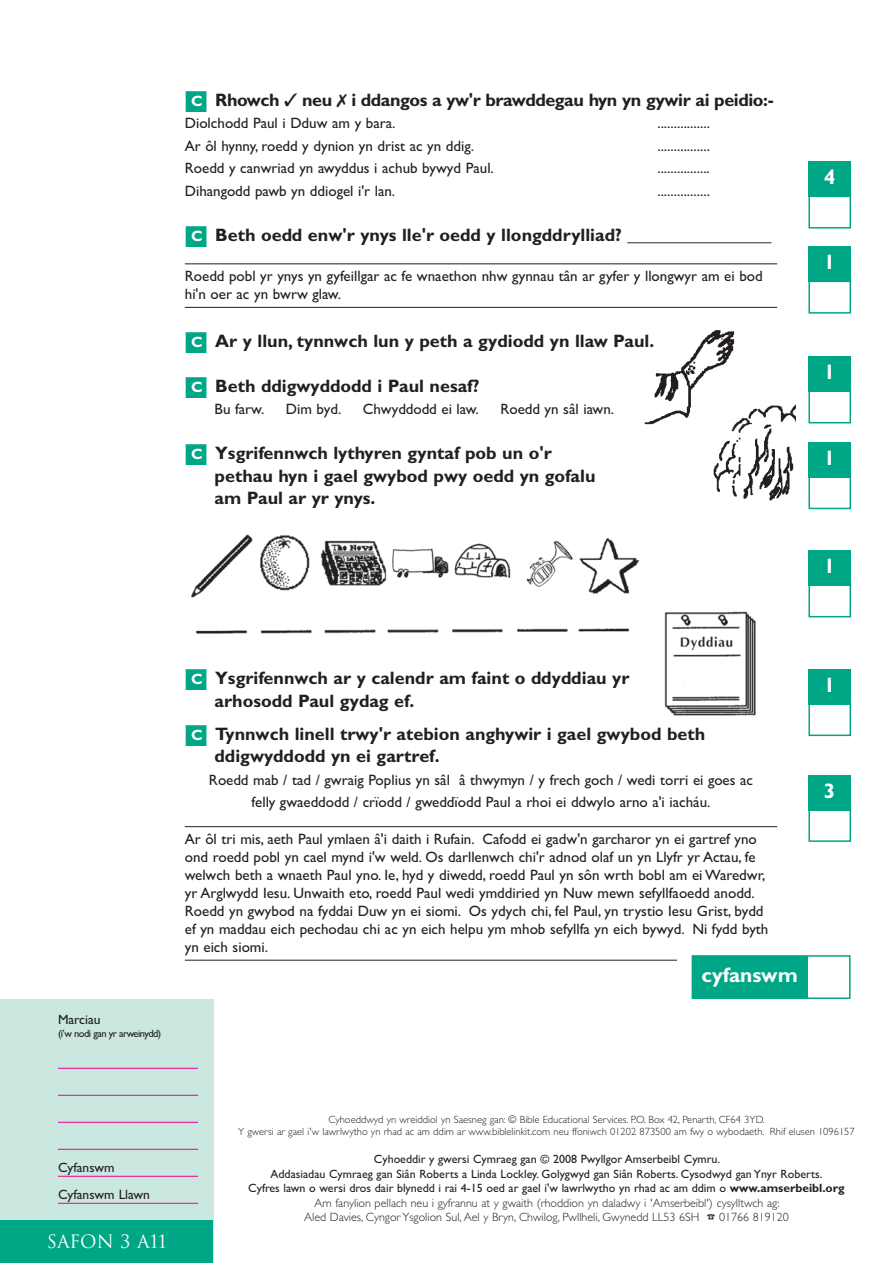
<style>
.page{position:relative;width:893px;height:1263px;background:#fff}
.page>*{position:absolute;margin:0;border:0;box-sizing:border-box;transform-origin:0 0}
.t1{font:700 21px "Gill Sans";color:#fff}
.t2{font:700 18px/22.5px "Gill Sans";color:#231f20}
.t3{font:700 18px "Gill Sans";letter-spacing:-.02em;color:#231f20}
.t4{font:18px "Trajan";color:#fff}
.t5{font:15px/18px "Gill Sans";color:#231f20}
.t6{font:13.5px/27px "Gill Sans";color:#231f20}
.t7{font:12px/14.4px "Gill Sans";color:#231f20;text-align:center}
.t8{font:300 10.5px/12.6px "Gill Sans";color:#231f20;text-align:center}
.t9{font:10.5px "Gill Sans";letter-spacing:-.05em;color:#231f20}
.s1{color:#00a786}
.s2{font-size:15px;color:#fff}
.s3{font-weight:700}
.s4{font-weight:300}
</style>
<div class="page">
<hr style="left:185px;top:264px;width:592px;height:1px;background:#231f20">
<hr style="left:185px;top:307px;width:592px;height:1px;background:#231f20">
<hr style="left:185px;top:826px;width:592px;height:1px;background:#231f20">
<hr style="left:185px;top:960px;width:492px;height:1px;background:#231f20">
<div style="left:808px;top:196px;width:43px;height:33px;border:2px solid #00a786"></div>
<div style="left:808px;top:162px;width:43px;height:35px;background:#00a786"></div>
<div style="left:808px;top:281px;width:43px;height:33px;border:2px solid #00a786"></div>
<div style="left:808px;top:247px;width:43px;height:35px;background:#00a786"></div>
<div style="left:808px;top:390px;width:43px;height:33px;border:2px solid #00a786"></div>
<div style="left:808px;top:356px;width:43px;height:36px;background:#00a786"></div>
<div style="left:808px;top:476px;width:43px;height:33px;border:2px solid #00a786"></div>
<div style="left:808px;top:442px;width:43px;height:36px;background:#00a786"></div>
<div style="left:808px;top:584px;width:43px;height:33px;border:2px solid #00a786"></div>
<div style="left:808px;top:550px;width:43px;height:36px;background:#00a786"></div>
<div style="left:808px;top:703px;width:43px;height:33px;border:2px solid #00a786"></div>
<div style="left:808px;top:669px;width:43px;height:36px;background:#00a786"></div>
<div style="left:808px;top:809px;width:43px;height:33px;border:2px solid #00a786"></div>
<div style="left:808px;top:775px;width:43px;height:36px;background:#00a786"></div>
<img style="left:644px;top:330px;width:152px;height:171px">
<img style="left:191px;top:534px;width:448px;height:100px">
<div style="left:692px;top:955px;width:158px;height:44px;border:2px solid #00a786"></div>
<div style="left:692px;top:956px;width:115px;height:43px;background:#00a786"></div>
<div style="left:0;top:999px;width:149px;height:264px;background:#cae7e0"></div>
<div style="left:43px;top:999px;width:170px;height:264px;background:#cae7e0"></div>
<hr style="left:58px;top:1068px;width:140px;height:1px;background:#ed028c">
<hr style="left:58px;top:1095px;width:140px;height:1px;background:#ed028c">
<hr style="left:58px;top:1122px;width:140px;height:1px;background:#ed028c">
<hr style="left:58px;top:1149px;width:140px;height:1px;background:#ed028c">
<hr style="left:58px;top:1176px;width:140px;height:1px;background:#ed028c">
<hr style="left:58px;top:1203px;width:140px;height:1px;background:#ed028c">
<div style="left:0;top:1220px;width:213px;height:43px;background:#00a786"></div>
<img style="left:664px;top:611px;width:93px;height:105px">
<p class="t3" style="left:185px;top:94px;width:590px"><span class="s1">■</span><span class="s2">C</span> Rhowch ✓ neu ✗ i ddangos a yw'r brawddegau hyn yn gywir ai peidio:-</p>
<p class="t5" style="left:185px;top:116px;width:212px">Diolchodd Paul i Dduw am y bara.</p>
<p class="t5" style="left:657px;top:116px;width:54px">................</p>
<p class="t5" style="left:185px;top:138px;width:291px">Ar ôl hynny, roedd y dynion yn drist ac yn ddig.</p>
<p class="t5" style="left:657px;top:138px;width:54px">................</p>
<p class="t5" style="left:185px;top:161px;width:311px">Roedd y canwriad yn awyddus i achub bywyd Paul.</p>
<p class="t5" style="left:657px;top:161px;width:54px">................</p>
<p class="t5" style="left:185px;top:183px;width:212px">Dihangodd pawb yn ddiogel i'r lan.</p>
<p class="t5" style="left:657px;top:183px;width:54px">................</p>
<p class="t2" style="left:185px;top:226px;width:588px"><span class="s1">■</span><span class="s2">C</span> Beth oedd enw'r ynys lle'r oedd y llongddrylliad? ________________</p>
<p class="t5" style="left:185px;top:268px;width:579px">Roedd pobl yr ynys yn gyfeillgar ac fe wnaethon nhw gynnau tân ar gyfer y llongwyr am ei bod hi'n oer ac yn bwrw glaw.</p>
<p class="t2" style="left:185px;top:332px;width:471px"><span class="s1">■</span><span class="s2">C</span> Ar y llun, tynnwch lun y peth a gydiodd yn llaw Paul.</p>
<p class="t2" style="left:185px;top:377px;width:296px"><span class="s1">■</span><span class="s2">C</span> Beth ddigwyddodd i Paul nesaf?</p>
<p class="t5" style="left:215px;top:402px;width:51px">Bu farw.</p>
<p class="t5" style="left:286px;top:402px;width:57px">Dim byd.</p>
<p class="t5" style="left:363px;top:402px;width:118px">Chwyddodd ei law.</p>
<p class="t5" style="left:500px;top:402px;width:115px">Roedd yn sâl iawn.</p>
<p class="t2" style="left:215px;top:444px;width:382px;text-indent:-30px"><span class="s1">■</span><span class="s2">C</span> Ysgrifennwch lythyren gyntaf pob un o'r pethau hyn i gael gwybod pwy oedd yn gofalu am Paul ar yr ynys.</p>
<h1 class="t1" style="left:824px;top:170px;width:13px">4</h1>
<h1 class="t1" style="left:824px;top:255px;width:13px">1</h1>
<h1 class="t1" style="left:824px;top:365px;width:13px">1</h1>
<h1 class="t1" style="left:824px;top:450px;width:13px">1</h1>
<h1 class="t1" style="left:824px;top:559px;width:13px">1</h1>
<p class="t6" style="left:58px;top:1007px;width:44px">Marciau</p>
<p class="t9" style="left:58px;top:1030px;width:105px">(i’w nodi gan yr arweinydd)</p>
<p class="t2" style="left:215px;top:669px;width:416px;text-indent:-30px"><span class="s1">■</span><span class="s2">C</span> Ysgrifennwch ar y calendr am faint o ddyddiau yr arhosodd Paul gydag ef.</p>
<p class="t2" style="left:215px;top:725px;width:492px;text-indent:-30px"><span class="s1">■</span><span class="s2">C</span> Tynnwch linell trwy'r atebion anghywir i gael gwybod beth ddigwyddodd yn ei gartref.</p>
<p class="t5" style="left:209px;top:770px;width:546px;line-height:22.5px;text-align:center">Roedd mab / tad / gwraig Poplius yn sâl â thwymyn / y frech goch / wedi torri ei goes ac felly gwaeddodd / crïodd / gweddïodd Paul a rhoi ei ddwylo arno a'i iacháu.</p>
<p class="t5" style="left:185px;top:831px;width:585px">Ar ôl tri mis, aeth Paul ymlaen â'i daith i Rufain. Cafodd ei gadw'n garcharor yn ei gartref yno ond roedd pobl yn cael mynd i'w weld. Os darllenwch chi'r adnod olaf un yn Llyfr yr Actau, fe welwch beth a wnaeth Paul yno. Ie, hyd y diwedd, roedd Paul yn sôn wrth bobl am ei Waredwr, yr Arglwydd Iesu. Unwaith eto, roedd Paul wedi ymddiried yn Nuw mewn sefyllfaoedd anodd.<br>Roedd yn gwybod na fyddai Duw yn ei siomi. Os ydych chi, fel Paul, yn trystio Iesu Grist, bydd ef yn maddau eich pechodau chi ac yn eich helpu ym mhob sefyllfa yn eich bywyd. Ni fydd byth yn eich siomi.</p>
<h1 class="t1" style="left:701px;top:968px;width:98px">cyfanswm</h1>
<h1 class="t1" style="left:824px;top:677px;width:13px">1</h1>
<h1 class="t1" style="left:824px;top:783px;width:13px">3</h1>
<p class="t6" style="left:58px;top:1155px;width:93px">Cyfanswm<br>Cyfanswm Llawn</p>
<p class="t4" style="left:47px;top:1232px;width:121px">SAFON 3 A11</p>
<p class="t8" style="left:238px;top:1114px;width:618px">Cyhoeddwyd yn wreiddiol yn Saesneg gan: © Bible Educational Services. P.O. Box 42, Penarth, CF64 3YD.<br>Y gwersi ar gael i'w lawrlwytho yn rhad ac am ddim ar www.biblelinkit.com neu ffoniwch 01202 873500 am fwy o wybodaeth. Rhif elusen 1096157</p>
<p class="t7" style="left:248px;top:1153px;width:598px">Cyhoeddir y gwersi Cymraeg gan © 2008 Pwyllgor Amserbeibl Cymru.<br>Addasiadau Cymraeg gan Siân Roberts a Linda Lockley. Golygwyd gan Siân Roberts. Cysodwyd gan Ynyr Roberts.<br>Cyfres lawn o wersi dros dair blynedd i rai 4-15 oed ar gael i'w lawrlwytho yn rhad ac am ddim o <span class="s3">www.amserbeibl.org </span><span class="s4">Am fanylion pellach neu i gyfrannu at y gwaith (rhoddion yn daladwy i 'Amserbeibl') cysylltwch ag:<br>Aled Davies, Cyngor Ysgolion Sul, Ael y Bryn, Chwilog, Pwllheli, Gwynedd LL53 6SH</span> ☎ <span class="s4">01766 819120</span></p>
</div>
